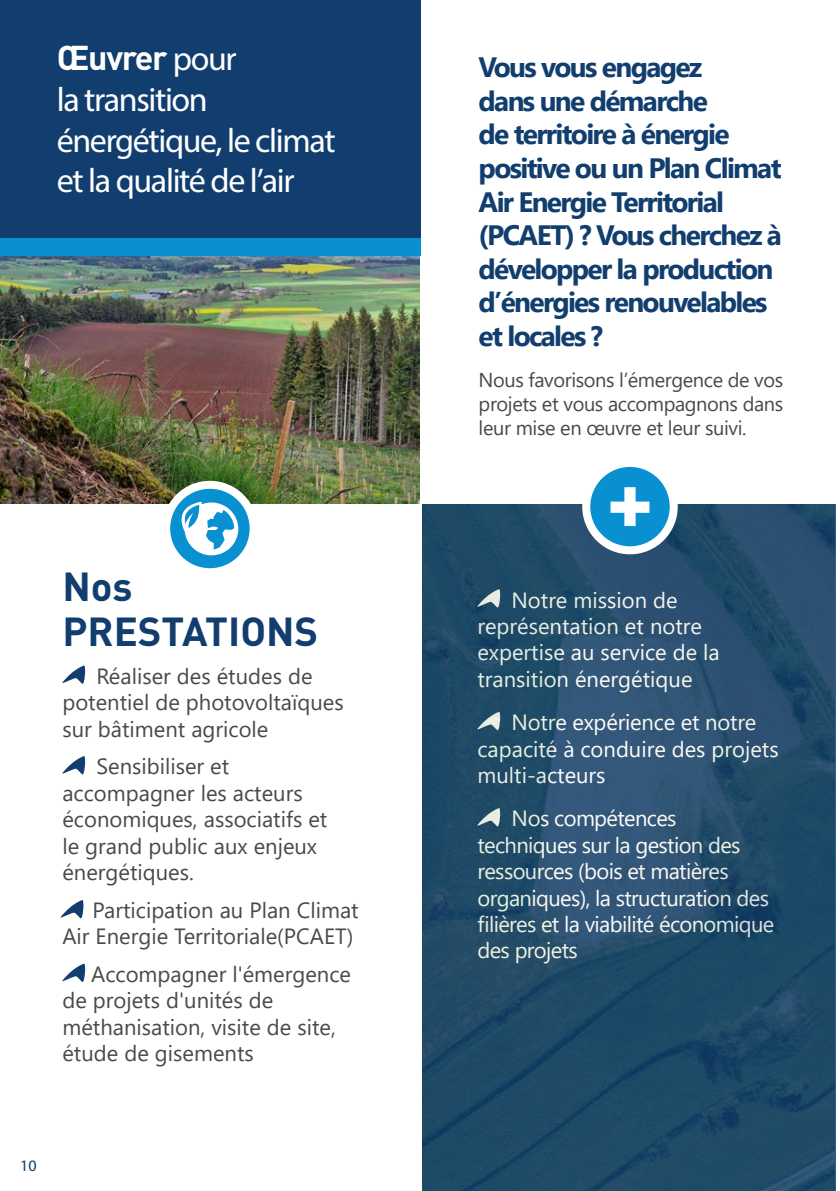
<style>
.page{position:relative;width:840px;height:1191px;background:#fff}
.page>*{position:absolute;margin:0;border:0;box-sizing:border-box;transform-origin:0 0}
.t1{font:700 40px "DIN";color:#113e6e}
.t2{font:34px/40.8px "Myriad Pro";letter-spacing:-.04em;color:#fff}
.t3{font:700 28px/33.6px "Segoe UI";letter-spacing:-.06em;color:#113e6e}
.t4{font:22px/26.4px "Segoe UI";color:#4b4948}
.t5{font:22px/26.4px "Segoe UI";letter-spacing:-.01em;color:#fff}
.t6{font:22px/26.4px "Segoe UI";letter-spacing:-.03em;color:#fff}
.t7{font:20px/24px "Segoe UI";letter-spacing:-.02em;color:#4b4948;text-align:justify}
.t8{font:16px "Myriad Pro";color:#113e6e}
.s1{font-family:"DIN";font-weight:700}
</style>
<div class="page">
<img style="left:0;top:255px;width:420px;height:249px">
<div style="left:0;top:0;width:420px;height:238px;background:#113e6e"></div>
<svg style="left:422px;top:504px;width:413px;height:687px;background:#224c6a"></svg>
<svg style="left:477px;top:588px;width:23px;height:20px"></svg>
<svg style="left:477px;top:711px;width:23px;height:19px"></svg>
<svg style="left:477px;top:807px;width:23px;height:20px"></svg>
<svg style="left:586px;top:463px;width:87px;height:87px;background:#299ed7"></svg>
<svg style="left:610px;top:487px;width:39px;height:39px"></svg>
<div style="left:582px;top:459px;width:95px;height:95px;border:8px solid #fff;border-radius:50%"></div>
<svg style="left:62px;top:665px;width:23px;height:19px"></svg>
<svg style="left:62px;top:756px;width:23px;height:19px"></svg>
<svg style="left:62px;top:963px;width:23px;height:19px"></svg>
<svg style="left:166px;top:485px;width:87px;height:87px;fill:#0890d1"></svg>
<svg style="left:179px;top:501px;width:59px;height:54px"></svg>
<div style="left:162px;top:481px;width:95px;height:95px;border:8px solid #fff;border-radius:50%"></div>
<div style="left:0;top:238px;width:420px;height:17px;background:#0890d1"></div>
<svg style="left:61px;top:900px;width:23px;height:19px"></svg>
<p class="t2" style="left:57px;top:38px;width:280px"><span class="s1">Œuvrer</span> pour<br>la transition énergétique, le climat et la qualité de l’air</p>
<p class="t1" style="left:62px;top:560px;width:72px">Nos</p>
<p class="t1" style="left:62px;top:605px;width:257px">PRESTATIONS</p>
<p class="t4" style="left:62px;top:661px;width:282px;text-indent:34px">Réaliser des études de potentiel de photovoltaïques sur bâtiment agricole</p>
<p class="t4" style="left:62px;top:751px;width:266px;text-indent:34px">Sensibiliser et accompagner les acteurs économiques, associatifs et le grand public aux enjeux énergétiques.</p>
<p class="t4" style="left:62px;top:895px;width:297px;text-align:right">Participation au Plan Climat<br>Air Energie Territoriale(PCAET)</p>
<p class="t4" style="left:62px;top:959px;width:290px;text-indent:29px">Accompagner l'émergence de projets d'unités de méthanisation, visite de site, étude de gisements</p>
<p class="t8" style="left:20px;top:1155px;width:18px">10</p>
<p class="t3" style="left:478px;top:48px;width:305px">Vous vous engagez<br>dans une démarche<br>de territoire à énergie positive ou un Plan Climat<br>Air Energie Territorial (PCAET) ? Vous cherchez à développer la production d’énergies renouvelables et locales ?</p>
<p class="t7" style="left:478px;top:366px;width:306px">Nous favorisons l’émergence de vos projets et vous accompagnons dans leur mise en œuvre et leur suivi.</p>
<p class="t5" style="left:477px;top:584px;width:244px;text-indent:34px">Notre mission de représentation et notre expertise au service de la transition énergétique</p>
<p class="t5" style="left:477px;top:707px;width:302px;text-indent:34px">Notre expérience et notre capacité à conduire des projets multi-acteurs</p>
<p class="t6" style="left:477px;top:803px;width:298px;text-indent:34px">Nos compétences techniques sur la gestion des ressources (bois et matières organiques), la structuration des filières et la viabilité économique des projets</p>
</div>
